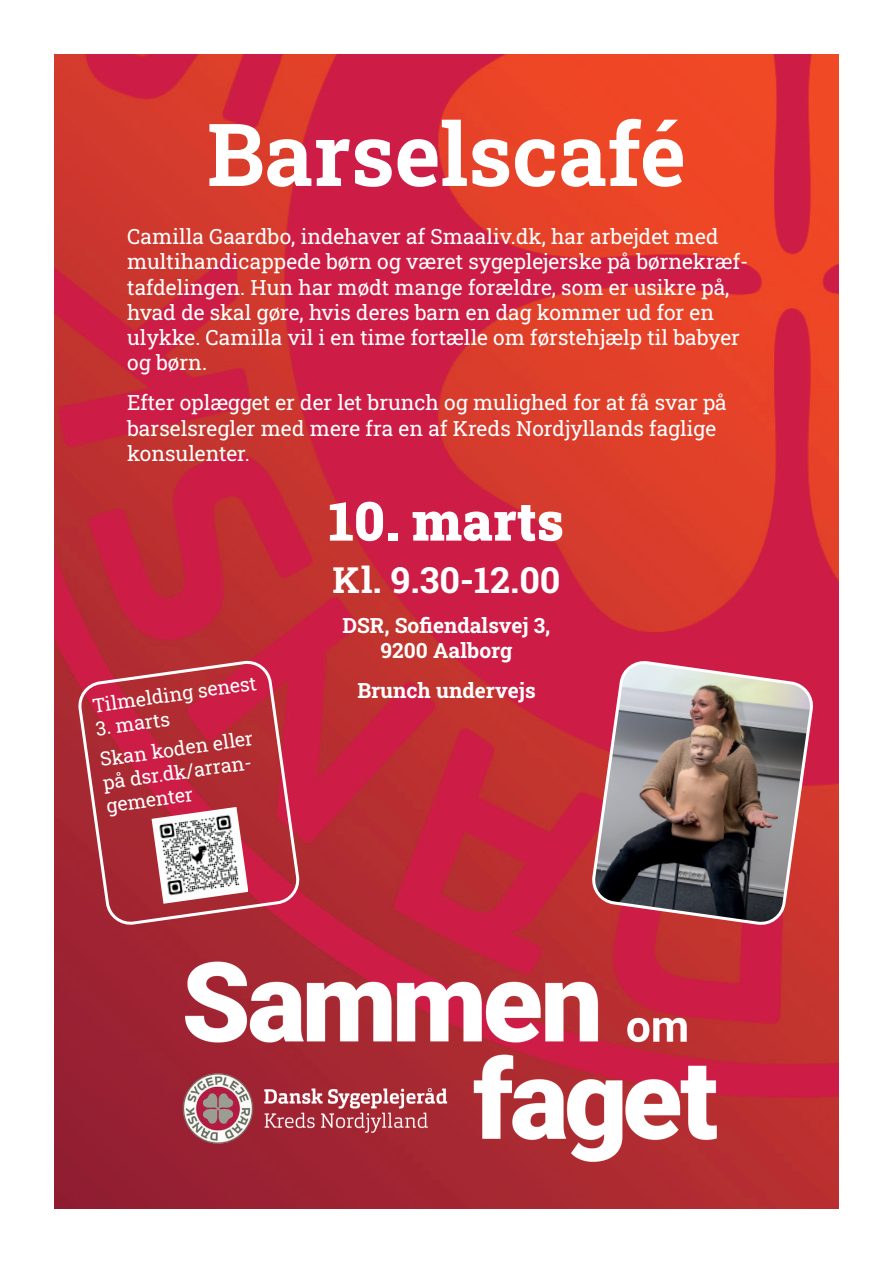
<style>
.page{position:relative;width:893px;height:1263px;background:#fff}
.page>*{position:absolute;margin:0;border:0;box-sizing:border-box;transform-origin:0 0}
.t1{font:700 87px "Roboto Slab";color:#fff}
.t2{font:900 54px "Roboto Slab";color:#fff}
.t3{font:700 36px "Roboto Slab";color:#fff}
.t4{font:21px/25.2px "Roboto Slab";color:#fff}
.t5{font:700 21px/25.2px "Roboto Slab";color:#fff;text-align:center}
.t6{font:19.5px/30.9px "Roboto Slab";color:#fff}
</style>
<div class="page">
<img style="left:54px;top:54px;width:785px;height:1155px">
<img style="left:589px;top:659px;width:227px;height:269px">
<svg style="left:78px;top:661px;width:221px;height:264px;background:#ba4351"></svg>
<img style="left:182px;top:924px;width:535px;height:244px">
<h1 class="t1" style="left:207px;top:95px;width:480px">Barselscafé</h1>
<p class="t4" style="left:127px;top:223px;width:623px">Camilla Gaardbo, indehaver af Smaaliv.dk, har arbejdet med multihandicappede børn og været sygeplejerske på børnekræf&shy;tafdelingen. Hun har mødt mange forældre, som er usikre på, hvad de skal gøre, hvis deres barn en dag kommer ud for en ulykke. Camilla vil i en time fortælle om førstehjælp til babyer og børn.</p>
<p class="t4" style="left:127px;top:390px;width:601px">Efter oplægget er der let brunch og mulighed for at få svar på barselsregler med mere fra en af Kreds Nordjyllands faglige konsulenter.</p>
<p class="t6" style="left:90px;top:690px;width:167px;rotate:-8deg">Tilmelding senest</p>
<p class="t6" style="left:93px;top:713px;width:156px;rotate:-8deg">3. marts<br>Skan koden eller</p>
<p class="t6" style="left:102px;top:770px;width:154px;line-height:23.4px;rotate:-8deg">på dsr.dk/arran&shy;gementer</p>
<h2 class="t2" style="left:329px;top:484px;width:236px">10. marts</h2>
<h3 class="t3" style="left:332px;top:555px;width:229px">Kl. 9.30-12.00</h3>
<p class="t5" style="left:343px;top:612px;width:209px">DSR, Sofiendalsvej 3,<br>9200 Aalborg</p>
<p class="t5" style="left:357px;top:678px;width:180px">Brunch undervejs</p>
</div>
